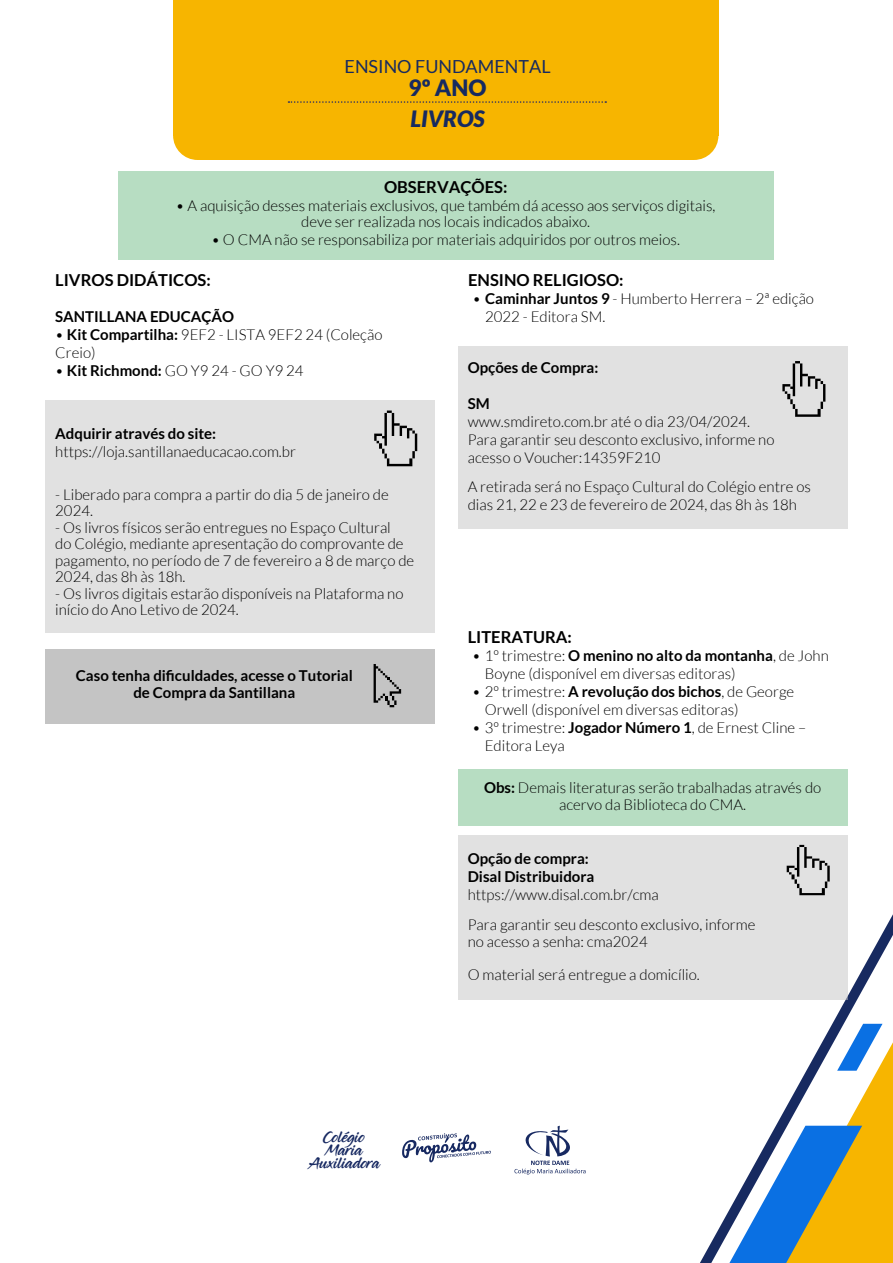
<style>
.page{position:relative;width:893px;height:1263px;background:#fff}
.page>*{position:absolute;margin:0;border:0;box-sizing:border-box;transform-origin:0 0}
.t1{font:italic 900 22.5px "Lato";color:#172a60}
.t2{font:900 22.5px "Lato";color:#172a60}
.t3{font:18px "Lato";color:#172a60}
.t4{font:700 16.5px "Lato";color:#000}
.t5{font:15.9px/13.2px "Midnight Drive";color:#172961;text-align:center}
.t6{font:300 15px/18px "Lato";color:#000}
.t7{font:700 15px/18px "Lato";color:#000}
.s1{font-weight:700}
</style>
<div class="page">
<div style="left:173px;top:0;width:545px;height:136px;background:#f7b500"></div>
<div style="left:173px;top:111px;width:49px;height:49px;background:#f7b500;border-radius:50%"></div>
<div style="left:198px;top:63px;width:496px;height:97px;background:#f7b500"></div>
<div style="left:669px;top:111px;width:49px;height:49px;background:#f7b500;border-radius:50%"></div>
<svg style="left:700px;top:914px;width:193px;height:349px"></svg>
<svg style="left:729px;top:1024px;width:164px;height:239px"></svg>
<svg style="left:514px;top:1126px;width:71px;height:48px"></svg>
<svg style="left:402px;top:1133px;width:89px;height:30px"></svg>
<svg style="left:288px;top:101px;width:318px;height:2px"></svg>
<div style="left:458px;top:769px;width:390px;height:56px;background:#b7ddc2"></div>
<div style="left:458px;top:347px;width:390px;height:182px;background:#e1e1e1"></div>
<svg style="left:782px;top:361px;width:43px;height:56px"></svg>
<div style="left:118px;top:171px;width:656px;height:88px;background:#b7ddc2"></div>
<div style="left:458px;top:836px;width:390px;height:164px;background:#e1e1e1"></div>
<svg style="left:787px;top:845px;width:43px;height:50px"></svg>
<div style="left:45px;top:400px;width:390px;height:233px;background:#e1e1e1"></div>
<svg style="left:374px;top:410px;width:43px;height:56px"></svg>
<div style="left:45px;top:650px;width:390px;height:74px;background:#c4c4c4"></div>
<svg style="left:374px;top:664px;width:27px;height:43px"></svg>
<p class="t3" style="left:345px;top:57px;width:208px">ENSINO FUNDAMENTAL</p>
<h1 class="t2" style="left:409px;top:75px;width:79px">9º ANO</h1>
<h1 class="t1" style="left:410px;top:105px;width:76px">LIVROS</h1>
<p class="t4" style="left:384px;top:177px;width:125px">OBSERVAÇÕES:</p>
<p class="t6" style="left:176px;top:197px;width:541px;line-height:16.5px;text-align:center">• A aquisição desses materiais exclusivos, que também dá acesso aos serviços digitais, deve ser realizada nos locais indicados abaixo.</p>
<p class="t6" style="left:211px;top:231px;width:470px">• O CMA não se responsabiliza por materiais adquiridos por outros meios.</p>
<p class="t4" style="left:55px;top:270px;width:157px">LIVROS DIDÁTICOS:</p>
<p class="t7" style="left:55px;top:307px;width:180px">SANTILLANA EDUCAÇÃO</p>
<p class="t6" style="left:55px;top:325px;width:329px">• <span class="s1">Kit Compartilha:</span> 9EF2 - LISTA 9EF2 24 (Coleção<br>Creio)</p>
<p class="t6" style="left:55px;top:361px;width:250px">• <span class="s1">Kit Richmond:</span> GO Y9 24 - GO Y9 24</p>
<p class="t7" style="left:55px;top:425px;width:162px">Adquirir através do site:</p>
<p class="t6" style="left:55px;top:443px;width:242px">https://loja.santillanaeducacao.com.br</p>
<p class="t6" style="left:55px;top:486px;width:335px;line-height:16.5px">- Liberado para compra a partir do dia 5 de janeiro de<br>2024.</p>
<p class="t6" style="left:55px;top:519px;width:360px;line-height:16.5px">- Os livros físicos serão entregues no Espaço Cultural<br>do Colégio, mediante apresentação do comprovante de pagamento, no período de 7 de fevereiro a 8 de março de 2024, das 8h às 18h.</p>
<p class="t6" style="left:55px;top:585px;width:350px;line-height:16.5px">- Os livros digitais estarão disponíveis na Plataforma no início do Ano Letivo de 2024.</p>
<p class="t7" style="left:76px;top:667px;width:278px;line-height:16.5px;text-align:center">Caso tenha dificuldades, acesse o Tutorial de Compra da Santillana</p>
<p class="t4" style="left:468px;top:270px;width:157px">ENSINO RELIGIOSO:</p>
<p class="t6" style="left:485px;top:289px;width:330px;text-indent:-13px">• <span class="s1">Caminhar Juntos 9</span> - Humberto Herrera – 2ª edição<br>2022 - Editora SM.</p>
<p class="t7" style="left:468px;top:358px;width:132px">Opções de Compra:</p>
<p class="t7" style="left:468px;top:394px;width:23px">SM</p>
<p class="t6" style="left:468px;top:412px;width:308px">www.smdireto.com.br até o dia 23/04/2024.<br>Para garantir seu desconto exclusivo, informe no acesso o Voucher:14359F210</p>
<p class="t6" style="left:468px;top:477px;width:345px">A retirada será no Espaço Cultural do Colégio entre os dias 21, 22 e 23 de fevereiro de 2024, das 8h às 18h</p>
<p class="t4" style="left:468px;top:627px;width:106px">LITERATURA:</p>
<p class="t6" style="left:485px;top:646px;width:346px;text-indent:-13px">• 1º trimestre: <span class="s1">O menino no alto da montanha</span>, de John<br>Boyne (disponível em diversas editoras)</p>
<p class="t6" style="left:485px;top:682px;width:311px;text-indent:-13px">• 2º trimestre: <span class="s1">A revolução dos bichos</span>, de George<br>Orwell (disponível em diversas editoras)</p>
<p class="t6" style="left:485px;top:718px;width:323px;text-indent:-13px">• 3º trimestre: <span class="s1">Jogador Número 1</span>, de Ernest Cline –<br>Editora Leya</p>
<p class="t6" style="left:484px;top:780px;width:339px;line-height:16.5px;text-align:center"><span class="s1">Obs:</span> Demais literaturas serão trabalhadas através do acervo da Biblioteca do CMA.</p>
<p class="t7" style="left:468px;top:849px;width:128px">Opção de compra:<br>Disal Distribuidora</p>
<p class="t6" style="left:468px;top:885px;width:192px">https://www.disal.com.br/cma</p>
<p class="t6" style="left:468px;top:916px;width:289px;line-height:16.5px">Para garantir seu desconto exclusivo, informe no acesso a senha: cma2024</p>
<p class="t6" style="left:468px;top:965px;width:234px">O material será entregue a domicílio.</p>
<p class="t5" style="left:308px;top:1131px;width:73px">Colégio<br>Maria<br>Auxiliadora</p>
</div>
